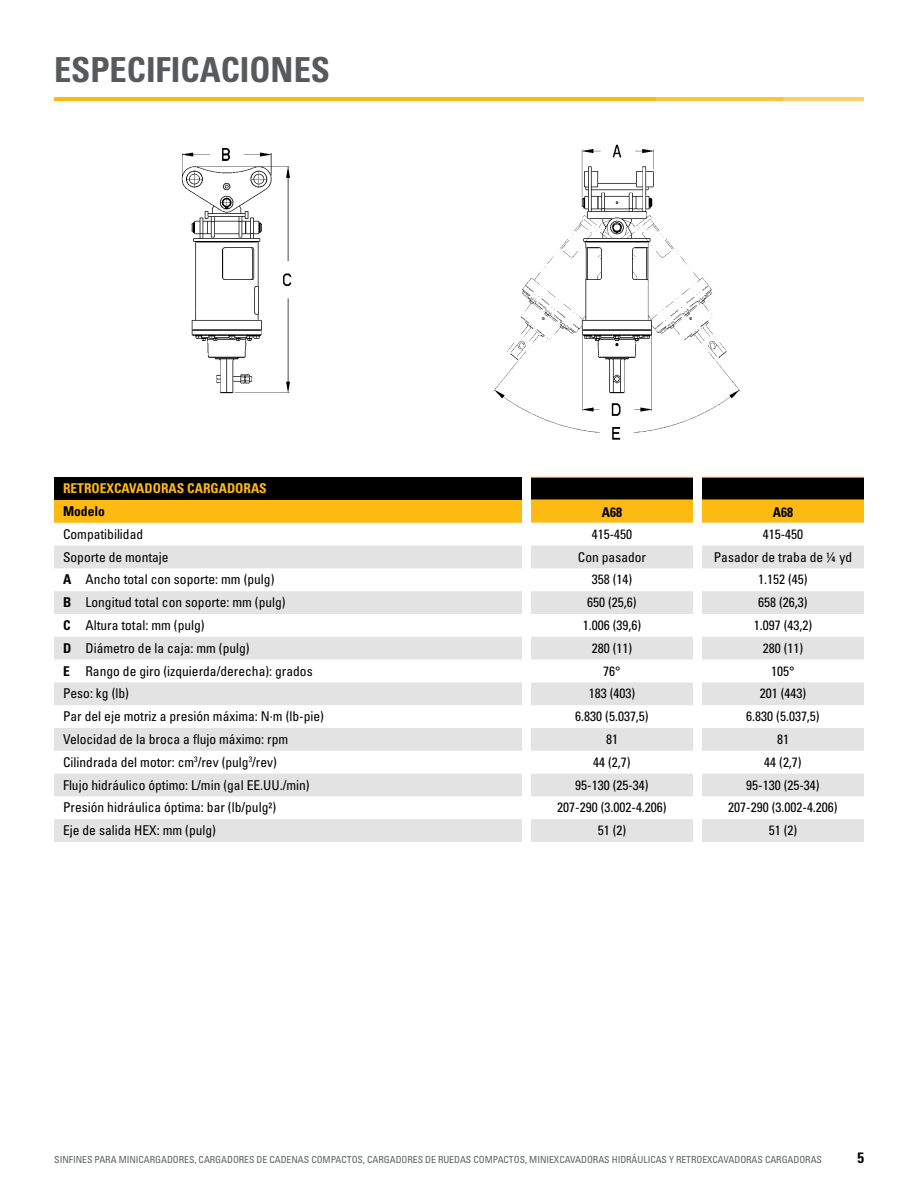
<style>
.page{position:relative;width:918px;height:1188px;background:#fff}
.page>*{position:absolute;margin:0;border:0;box-sizing:border-box;transform-origin:0 0}
.t1{font:34.5px "Univers LTCYR 67 Bold Cond";color:#58595b}
.t2{font:15px "Univers LTCYR 67 Bold Cond";color:#000}
.t3{font:condensed 13.5px "Univers LTCYR 57";color:#000}
.t4{font:13.5px "Univers LTCYR 67 Bold Cond";color:#fdba12}
.t5{font:13.5px "Univers LTCYR 67 Bold Cond";color:#000}
.t6{font:condensed 9.75px "Univers LTCYR 57";letter-spacing:-.005em;color:#5e6263}
.s1{font-family:"Univers LTCYR 67 Bold Cond";font-stretch:normal}
</style>
<div class="page">
<div style="left:54px;top:477px;width:468px;height:23px;background:#000"></div>
<div style="left:54px;top:500px;width:468px;height:23px;background:#fdba12"></div>
<svg style="left:531px;top:478px;width:333px;height:45px;background:#846412"></svg>
<svg style="left:54px;top:546px;width:810px;height:296px;fill:#e4e3e3"></svg>
<hr style="left:531px;top:477px;width:162px;height:1px;background:#fdba12">
<hr style="left:531px;top:500px;width:162px;height:1px;background:#fdba12">
<hr style="left:702px;top:477px;width:162px;height:1px;background:#fdba12">
<hr style="left:702px;top:500px;width:162px;height:1px;background:#fdba12">
<img style="left:181px;top:144px;width:560px;height:296px">
<hr style="left:54px;top:97px;width:601px;height:4px;background:#fdba12">
<hr style="left:654px;top:97px;width:128px;height:4px;background:#fdc436">
<hr style="left:782px;top:97px;width:82px;height:4px;background:#fdd265">
<h1 class="t1" style="left:54px;top:48px;width:278px">ESPECIFICACIONES</h1>
<p class="t4" style="left:63px;top:480px;width:205px">RETROEXCAVADORAS CARGADORAS</p>
<p class="t5" style="left:63px;top:503px;width:43px">Modelo</p>
<p class="t5" style="left:602px;top:504px;width:22px">A68</p>
<p class="t5" style="left:773px;top:504px;width:22px">A68</p>
<p class="t3" style="left:63px;top:525px;width:82px">Compatibilidad</p>
<p class="t3" style="left:592px;top:525px;width:42px">415-450</p>
<p class="t3" style="left:763px;top:525px;width:42px">415-450</p>
<p class="t3" style="left:63px;top:548px;width:107px">Soporte de montaje</p>
<p class="t3" style="left:578px;top:548px;width:70px">Con pasador</p>
<p class="t3" style="left:714px;top:548px;width:140px">Pasador de traba de ¼ yd</p>
<p class="t3" style="left:63px;top:571px;width:213px"><span class="s1">A</span> Ancho total con soporte: mm (pulg)</p>
<p class="t3" style="left:592px;top:571px;width:42px">358 (14)</p>
<p class="t3" style="left:758px;top:571px;width:51px">1.152 (45)</p>
<p class="t3" style="left:63px;top:594px;width:224px"><span class="s1">B</span> Longitud total con soporte: mm (pulg)</p>
<p class="t3" style="left:587px;top:594px;width:51px">650 (25,6)</p>
<p class="t3" style="left:758px;top:594px;width:51px">658 (26,3)</p>
<p class="t3" style="left:63px;top:617px;width:143px"><span class="s1">C</span> Altura total: mm (pulg)</p>
<p class="t3" style="left:583px;top:617px;width:60px">1.006 (39,6)</p>
<p class="t3" style="left:754px;top:617px;width:60px">1.097 (43,2)</p>
<p class="t3" style="left:63px;top:639px;width:188px"><span class="s1">D</span> Diámetro de la caja: mm (pulg)</p>
<p class="t3" style="left:592px;top:639px;width:42px">280 (11)</p>
<p class="t3" style="left:763px;top:639px;width:42px">280 (11)</p>
<p class="t3" style="left:63px;top:662px;width:251px"><span class="s1">E</span> Rango de giro (izquierda/derecha): grados</p>
<p class="t3" style="left:603px;top:662px;width:19px">76°</p>
<p class="t3" style="left:771px;top:662px;width:25px">105°</p>
<p class="t3" style="left:63px;top:685px;width:67px">Peso: kg (lb)</p>
<p class="t3" style="left:589px;top:685px;width:48px">183 (403)</p>
<p class="t3" style="left:760px;top:685px;width:48px">201 (443)</p>
<p class="t3" style="left:63px;top:708px;width:262px">Par del eje motriz a presión máxima: N·m (lb-pie)</p>
<p class="t3" style="left:575px;top:708px;width:75px">6.830 (5.037,5)</p>
<p class="t3" style="left:746px;top:708px;width:75px">6.830 (5.037,5)</p>
<p class="t3" style="left:63px;top:731px;width:227px">Velocidad de la broca a flujo máximo: rpm</p>
<p class="t3" style="left:606px;top:731px;width:13px">81</p>
<p class="t3" style="left:777px;top:731px;width:13px">81</p>
<p class="t3" style="left:63px;top:754px;width:215px">Cilindrada del motor: cm<sup>3</sup>/rev (pulg<sup>3</sup>/rev)</p>
<p class="t3" style="left:593px;top:753px;width:39px">44 (2,7)</p>
<p class="t3" style="left:764px;top:753px;width:39px">44 (2,7)</p>
<p class="t3" style="left:63px;top:776px;width:248px">Flujo hidráulico óptimo: L/min (gal EE.UU./min)</p>
<p class="t3" style="left:575px;top:776px;width:75px">95-130 (25-34)</p>
<p class="t3" style="left:746px;top:776px;width:75px">95-130 (25-34)</p>
<p class="t3" style="left:63px;top:799px;width:215px">Presión hidráulica óptima: bar (lb/pulg²)</p>
<p class="t3" style="left:557px;top:799px;width:111px">207-290 (3.002-4.206)</p>
<p class="t3" style="left:728px;top:799px;width:111px">207-290 (3.002-4.206)</p>
<p class="t3" style="left:63px;top:822px;width:154px">Eje de salida HEX: mm (pulg)</p>
<p class="t3" style="left:598px;top:822px;width:30px">51 (2)</p>
<p class="t3" style="left:769px;top:822px;width:30px">51 (2)</p>
<p class="t6" style="left:54px;top:1153px;width:769px">SINFINES PARA MINICARGADORES, CARGADORES DE CADENAS COMPACTOS, CARGADORES DE RUEDAS COMPACTOS, MINIEXCAVADORAS HIDRÁULICAS Y RETROEXCAVADORAS CARGADORAS</p>
<p class="t2" style="left:857px;top:1148px;width:8px">5</p>
</div>
